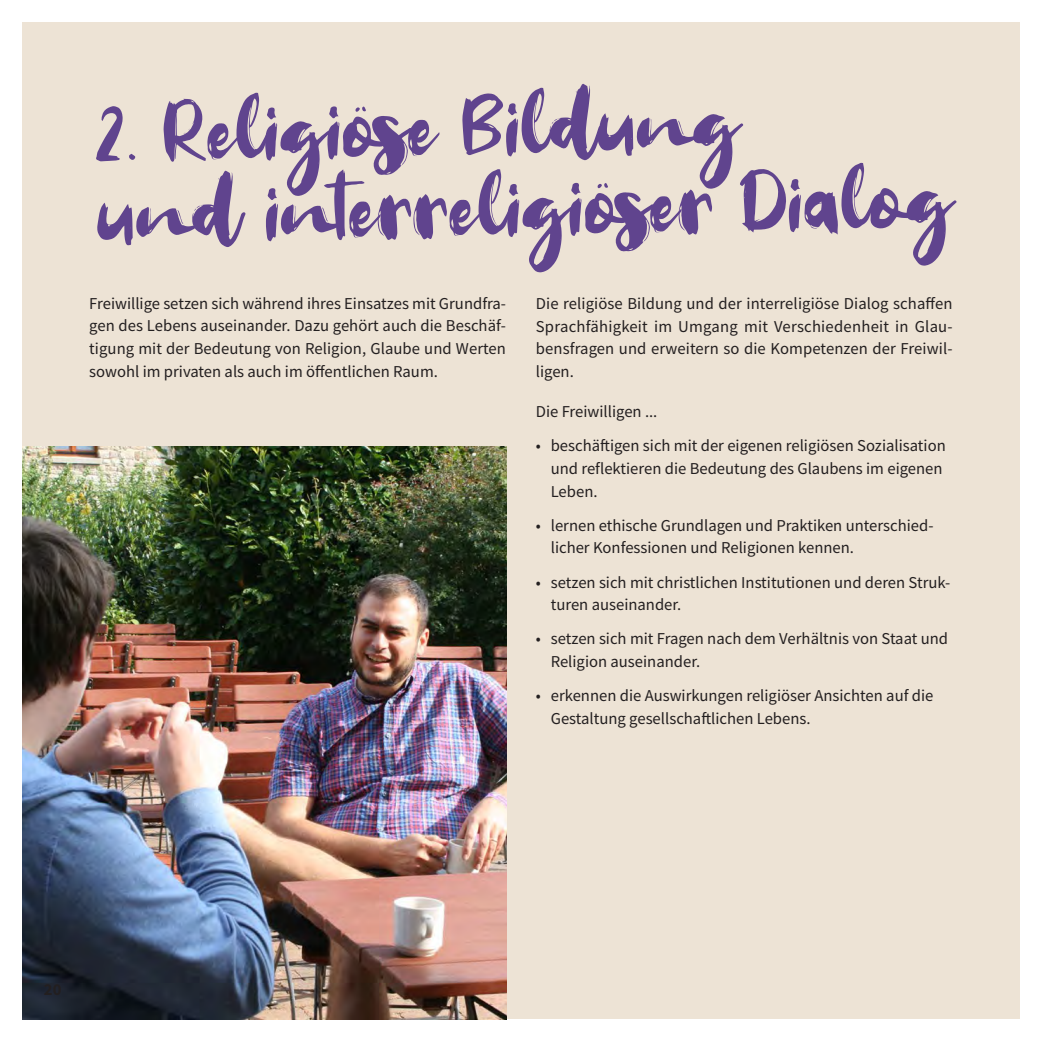
<style>
.page{position:relative;width:1042px;height:1042px;background:#fff}
.page>*{position:absolute;margin:0;border:0;box-sizing:border-box;transform-origin:0 0}
.welcome_head{font:83.48px "Welcome";color:#60448e}
.FWD_punkte{font:16.62px/22.8px "Source Sans Pro";color:#231f20}
.FWD_fließ{font:16.62px/22.8px "Source Sans Pro";color:#231f20;text-align:justify}
.t1{font:700 16.62px "Source Sans Pro";color:#231f20}
</style>
<div class="page">
<div style="left:22px;top:22px;width:997px;height:997px;background:#ede3d5"></div>
<img style="left:22px;top:446px;width:484px;height:573px">
<p class="welcome_head" style="left:95px;top:82px;width:646px;rotate:-1deg">2. Religiöse Bildung</p>
<p class="welcome_head" style="left:96px;top:163px;width:858px;rotate:-1deg">und interreligiöser Dialog</p>
<p class="FWD_fließ" style="left:89px;top:292px;width:418px">Freiwillige setzen sich während ihres Einsatzes mit Grundfra&shy;gen des Lebens auseinander. Dazu gehört auch die Beschäf&shy;tigung mit der Bedeutung von Religion, Glaube und Werten sowohl im privaten als auch im öffentlichen Raum.</p>
<p class="FWD_fließ" style="left:536px;top:292px;width:418px">Die religiöse Bildung und der interreligiöse Dialog schaffen Sprachfähigkeit im Umgang mit Verschiedenheit in Glau&shy;bensfragen und erweitern so die Kompetenzen der Freiwil&shy;ligen.</p>
<p class="FWD_fließ" style="left:536px;top:400px;width:123px">Die Freiwilligen ...</p>
<p class="FWD_punkte" style="left:551px;top:434px;width:396px;text-indent:-15px">• beschäftigen sich mit der eigenen religiösen Sozialisation und reflektieren die Bedeutung des Glaubens im eigenen<br>Leben.</p>
<p class="FWD_punkte" style="left:551px;top:514px;width:384px;text-indent:-15px">• lernen ethische Grundlagen und Praktiken unterschied&shy;licher Konfessionen und Religionen kennen.</p>
<p class="FWD_punkte" style="left:551px;top:570px;width:401px;text-indent:-15px">• setzen sich mit christlichen Institutionen und deren Struk&shy;turen auseinander.</p>
<p class="FWD_punkte" style="left:551px;top:627px;width:399px;text-indent:-15px">• setzen sich mit Fragen nach dem Verhältnis von Staat und<br>Religion auseinander.</p>
<p class="FWD_punkte" style="left:551px;top:684px;width:384px;text-indent:-15px">• erkennen die Auswirkungen religiöser Ansichten auf die<br>Gestaltung gesellschaftlichen Lebens.</p>
<p class="t1" style="left:44px;top:978px;width:19px">20</p>
</div>
